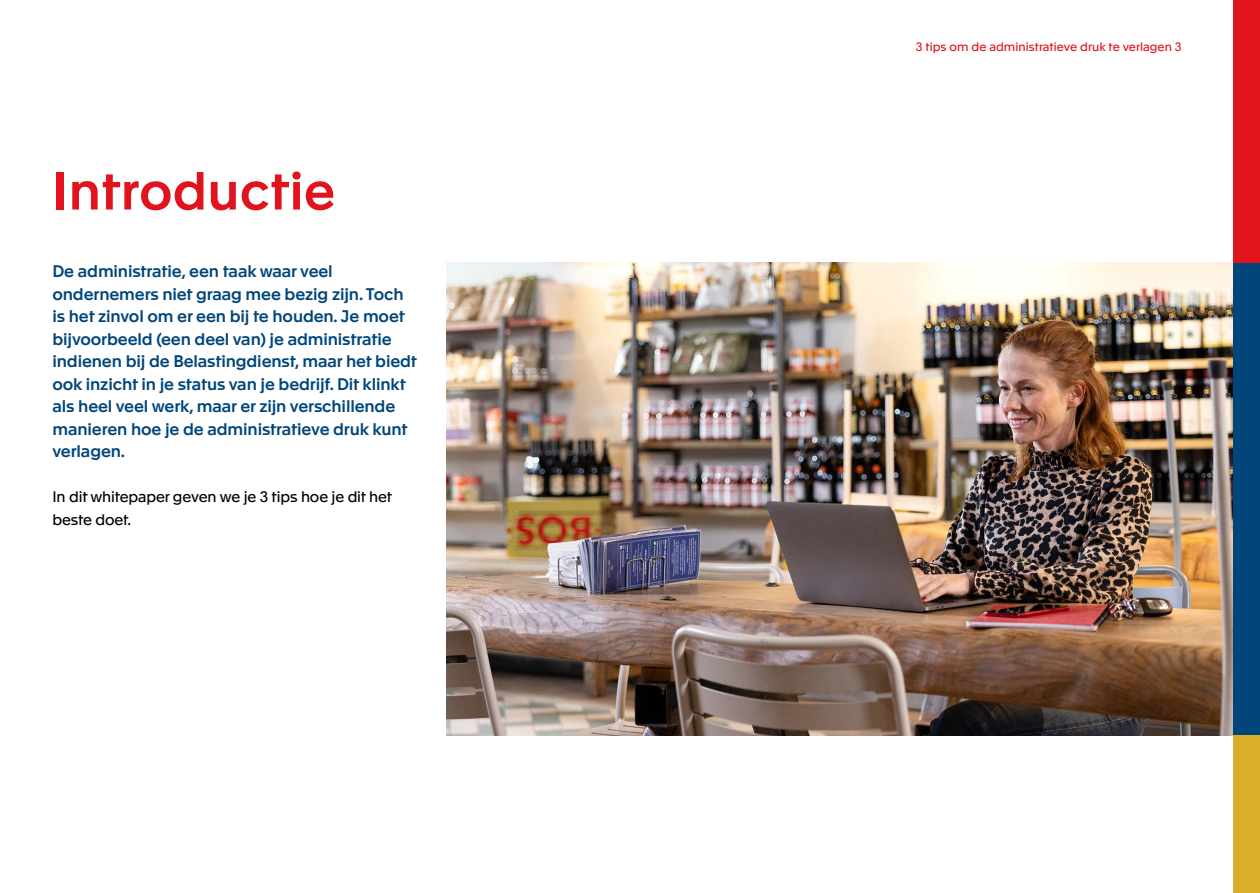
<style>
.page{position:relative;width:1260px;height:893px;background:#fff}
.page>*{position:absolute;margin:0;border:0;box-sizing:border-box;transform-origin:0 0}
.t1{font:500 52.5px "Apax";color:#e1141d}
.t2{font:500 16.5px/22.5px "Apax";letter-spacing:-.01em;color:#00467b}
.t3{font:15px/22.5px "Apax";letter-spacing:-.01em;color:#000}
.t4{font:12px "Apax";color:#e1141d}
</style>
<div class="page">
<img style="left:446px;top:262px;width:787px;height:473px">
<div style="left:1233px;top:0;width:27px;height:262px;background:#e1141d"></div>
<div style="left:1233px;top:262px;width:27px;height:473px;background:#00467b"></div>
<div style="left:1233px;top:735px;width:27px;height:157px;background:#dbae29"></div>
<h1 class="t1" style="left:52px;top:153px;width:284px">Introductie</h1>
<p class="t2" style="left:52px;top:259px;width:366px">De administratie, een taak waar veel ondernemers niet graag mee bezig zijn. Toch is het zinvol om er een bij te houden. Je moet bijvoorbeeld (een deel van) je administratie indienen bij de Belastingdienst, maar het biedt ook inzicht in je status van je bedrijf. Dit klinkt als heel veel werk, maar er zijn verschillende manieren hoe je de administratieve druk kunt verlagen.</p>
<p class="t3" style="left:52px;top:484px;width:341px">In dit whitepaper geven we je 3 tips hoe je dit het beste doet.</p>
<p class="t4" style="left:916px;top:38px;width:268px">3 tips om de administratieve druk te verlagen 3</p>
</div>
